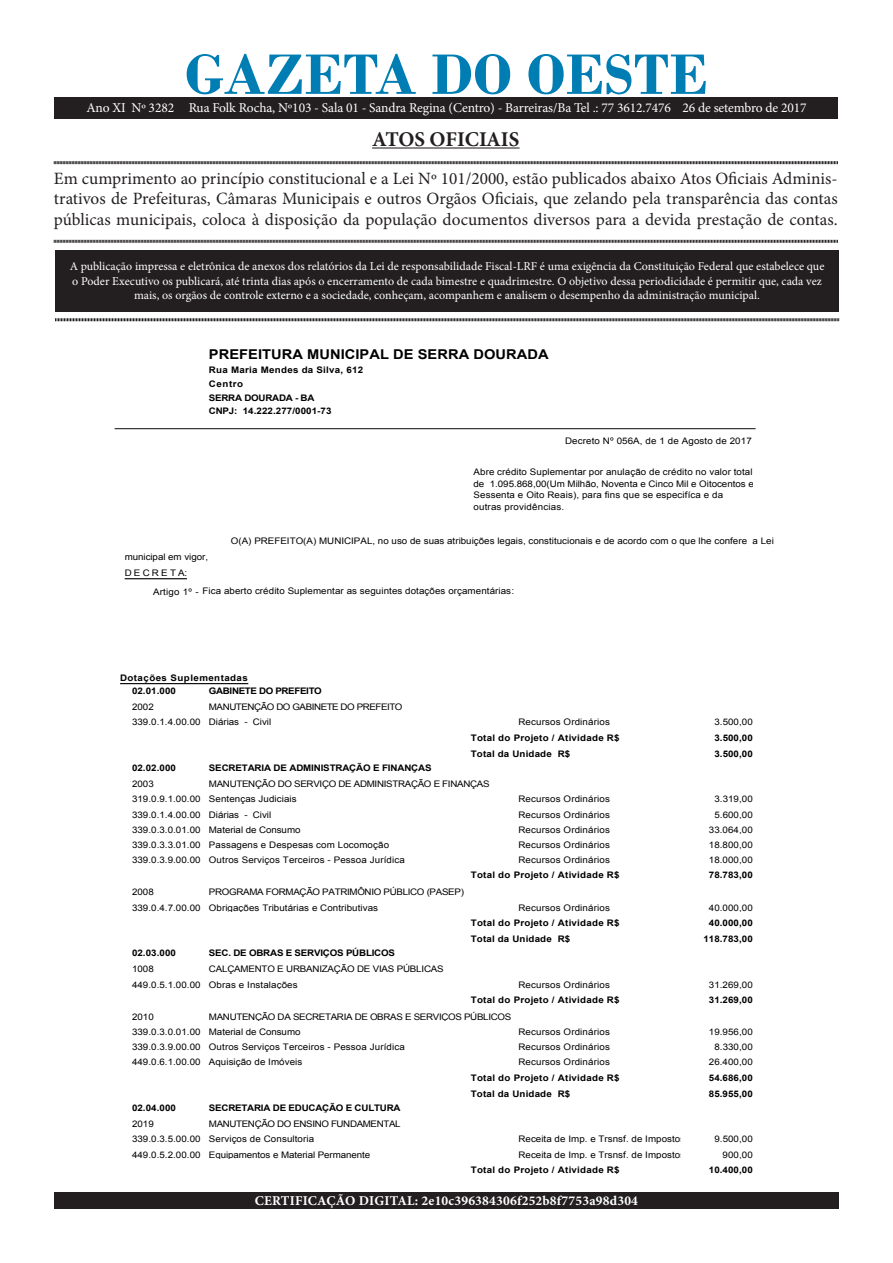
<style>
.page{position:relative;width:893px;height:1263px;background:#fff}
.page>*{position:absolute;margin:0;border:0;box-sizing:border-box;transform-origin:0 0}
.t1{font:700 60px "Bodoni";color:#007eb4}
.t2{font:700 21px "Minion Pro";letter-spacing:-.005em;color:#231f20}
.t3{font:17.25px/20.7px "Minion Pro";color:#231f20;text-align:justify}
.t4{font:13.5px "Minion Pro";letter-spacing:-.01em;color:#fff}
.t5{font:700 13.5px "Minion Pro";letter-spacing:.015em;color:#fff}
.t6{font:700 13.5px "Arial";letter-spacing:.005em;color:#000;scale:1.08 1}
.t7{font:12px/14.4px "Minion Pro";color:#fff;text-align:center}
.t8{font:9px/11.9px "Arial";letter-spacing:.005em;color:#000;scale:1.08 1}
.t9{font:700 9px/13.5px "Arial";letter-spacing:.015em;color:#000;scale:1.08 1}
.t10{font:9px/15.3px "Arial";letter-spacing:-.03em;color:#000;scale:1.08 1}
.t11{font:9px/15.3px "Arial";letter-spacing:-.02em;color:#000;scale:1.08 1}
.t12{font:9px/15.3px "Arial";letter-spacing:-.035em;color:#000;scale:1.08 1}
.t13{font:9px/15.3px "Arial";letter-spacing:-.045em;color:#000;scale:1.08 1}
.t14{font:700 9px "Arial";letter-spacing:-.02em;color:#000;scale:1.08 1}
.t15{font:700 9px "Arial";letter-spacing:-.015em;color:#000;scale:1.08 1}
.t16{font:700 9px/12.8px "Arial";letter-spacing:.045em;color:#000;scale:1.08 1}
.t17{font:700 9px/13.5px "Arial";letter-spacing:-.025em;color:#000;scale:1.08 1}
.t18{font:700 9px "Arial";letter-spacing:-.035em;color:#000;scale:1.08 1}
.t19{font:9px "Arial";letter-spacing:.025em;color:#000;scale:1.08 1}
</style>
<div class="page">
<div style="left:55px;top:250px;width:784px;height:61px;background:#231f20"></div>
<hr style="left:372px;top:147px;width:147px;height:2px;background:#231f20">
<svg style="left:54px;top:161px;width:784px;height:4px;background:#908e8e"></svg>
<svg style="left:54px;top:239px;width:784px;height:4px;background:#908e8e"></svg>
<svg style="left:55px;top:318px;width:784px;height:4px;background:#908e8e"></svg>
<div style="left:54px;top:98px;width:784px;height:20px;background:#231f20"></div>
<div style="left:54px;top:1192px;width:785px;height:17px;background:#231f20"></div>
<hr style="left:115px;top:428px;width:641px;height:1px;background:#000">
<hr style="left:125px;top:578px;width:62px;height:1px;background:#000">
<hr style="left:120px;top:683px;width:128px;height:1px;background:#000">
<p class="t1" style="left:185px;top:39px;width:525px">GAZETA DO OESTE</p>
<p class="t2" style="left:372px;top:124px;width:149px">ATOS OFICIAIS</p>
<p class="t3" style="left:54px;top:168px;width:785px">Em cumprimento ao princípio constitucional e a Lei Nº 101/2000, estão publicados abaixo Atos Oficiais Adminis&shy;trativos de Prefeituras, Câmaras Municipais e outros Orgãos Oficiais, que zelando pela transparência das contas públicas municipais, coloca à disposição da população documentos diversos para a devida prestação de contas.</p>
<p class="t7" style="left:70px;top:259px;width:756px">A publicação impressa e eletrônica de anexos dos relatórios da Lei de responsabilidade Fiscal-LRF é uma exigência da Constituição Federal que estabelece que o Poder Executivo os publicará, até trinta dias após o encerramento de cada bimestre e quadrimestre. O objetivo dessa periodicidade é permitir que, cada vez mais, os orgãos de controle externo e a sociedade, conheçam, acompanhem e analisem o desempenho da administração municipal.</p>
<p class="t4" style="left:86px;top:99px;width:722px">Ano XI Nº 3282 Rua Folk Rocha, Nº103 - Sala 01 - Sandra Regina (Centro) - Barreiras/Ba Tel .: 77 3612.7476 26 de setembro de 2017</p>
<p class="t6" style="left:209px;top:346px;width:316px">PREFEITURA MUNICIPAL DE SERRA DOURADA</p>
<p class="t17" style="left:209px;top:391px;width:99px">SERRA DOURADA - BA<br>CNPJ:</p>
<p class="t9" style="left:209px;top:364px;width:144px">Rua Maria Mendes da Silva, 612<br>Centro</p>
<p class="t9" style="left:243px;top:404px;width:84px">14.222.277/0001-73</p>
<p class="t8" style="left:565px;top:435px;width:174px">Decreto Nº 056A, de 1 de Agosto de 2017</p>
<p class="t8" style="left:474px;top:466px;width:261px">Abre crédito Suplementar por anulação de crédito no valor total de 1.095.868,00(Um Milhão, Noventa e Cinco Mil e Oitocentos e Sessenta e Oito Reais), para fins que se especifíca e da<br>outras providências.</p>
<p class="t8" style="left:231px;top:535px;width:504px">O(A) PREFEITO(A) MUNICIPAL, no uso de suas atribuições legais, constitucionais e de acordo com o que lhe confere a Lei</p>
<p class="t8" style="left:125px;top:549px;width:79px;line-height:16px">municipal em vigor,<br>D E C R E T A:</p>
<p class="t19" style="left:153px;top:586px;width:44px">Artigo 1º -</p>
<p class="t8" style="left:203px;top:585px;width:290px">Fica aberto crédito Suplementar as seguintes dotações orçamentárias:</p>
<p class="t16" style="left:132px;top:672px;width:109px;text-indent:-12px">Dotações Suplementadas<br>02.01.000</p>
<p class="t18" style="left:209px;top:685px;width:106px">GABINETE DO PREFEITO</p>
<p class="t13" style="left:132px;top:699px;width:252px;text-indent:77px">MANUTENÇÃO DO GABINETE DO PREFEITO<br>339.0.1.4.00.00 Diárias - Civil</p>
<p class="t8" style="left:132px;top:701px;width:22px">2002</p>
<p class="t8" style="left:518px;top:716px;width:86px">Recursos Ordinários</p>
<p class="t8" style="left:714px;top:716px;width:37px">3.500,00</p>
<p class="t9" style="left:471px;top:731px;width:139px">Total do Projeto / Atividade R$</p>
<p class="t9" style="left:714px;top:731px;width:37px">3.500,00</p>
<p class="t9" style="left:471px;top:747px;width:94px">Total da Unidade R$</p>
<p class="t9" style="left:714px;top:747px;width:37px">3.500,00</p>
<p class="t9" style="left:132px;top:761px;width:42px">02.02.000</p>
<p class="t15" style="left:209px;top:762px;width:208px">SECRETARIA DE ADMINISTRAÇÃO E FINANÇAS</p>
<p class="t8" style="left:132px;top:778px;width:22px">2003</p>
<p class="t10" style="left:132px;top:776px;width:333px;text-indent:77px">MANUTENÇÃO DO SERVIÇO DE ADMINISTRAÇÃO E FINANÇAS<br>319.0.9.1.00.00 Sentenças Judiciais</p>
<p class="t8" style="left:518px;top:793px;width:86px">Recursos Ordinários</p>
<p class="t8" style="left:714px;top:793px;width:37px">3.319,00</p>
<p class="t8" style="left:132px;top:808px;width:130px">339.0.1.4.00.00 Diárias - Civil</p>
<p class="t8" style="left:518px;top:808px;width:86px">Recursos Ordinários</p>
<p class="t8" style="left:714px;top:808px;width:37px">5.600,00</p>
<p class="t8" style="left:132px;top:824px;width:158px">339.0.3.0.01.00 Material de Consumo</p>
<p class="t8" style="left:518px;top:824px;width:86px">Recursos Ordinários</p>
<p class="t8" style="left:709px;top:824px;width:42px">33.064,00</p>
<p class="t8" style="left:132px;top:839px;width:240px">339.0.3.3.01.00 Passagens e Despesas com Locomoção</p>
<p class="t8" style="left:518px;top:839px;width:86px">Recursos Ordinários</p>
<p class="t8" style="left:709px;top:839px;width:42px">18.800,00</p>
<p class="t8" style="left:132px;top:854px;width:254px">339.0.3.9.00.00 Outros Serviços Terceiros - Pessoa Jurídica</p>
<p class="t8" style="left:518px;top:854px;width:86px">Recursos Ordinários</p>
<p class="t8" style="left:709px;top:854px;width:42px">18.000,00</p>
<p class="t9" style="left:471px;top:869px;width:139px">Total do Projeto / Atividade R$</p>
<p class="t9" style="left:709px;top:869px;width:42px">78.783,00</p>
<p class="t8" style="left:132px;top:886px;width:22px">2008</p>
<p class="t8" style="left:132px;top:885px;width:309px;line-height:15.3px;text-indent:77px">PROGRAMA FORMAÇÃO PATRIMÔNIO PÚBLICO (PASEP)<br>339.0.4.7.00.00 Obrigações Tributárias e Contributivas</p>
<p class="t8" style="left:518px;top:902px;width:86px">Recursos Ordinários</p>
<p class="t8" style="left:709px;top:902px;width:42px">40.000,00</p>
<p class="t9" style="left:471px;top:916px;width:139px">Total do Projeto / Atividade R$</p>
<p class="t9" style="left:709px;top:916px;width:42px">40.000,00</p>
<p class="t9" style="left:471px;top:932px;width:94px">Total da Unidade R$</p>
<p class="t9" style="left:703px;top:932px;width:47px">118.783,00</p>
<p class="t9" style="left:132px;top:947px;width:42px">02.03.000</p>
<p class="t14" style="left:209px;top:947px;width:174px">SEC. DE OBRAS E SERVIÇOS PÚBLICOS</p>
<p class="t8" style="left:132px;top:963px;width:22px">1008</p>
<p class="t11" style="left:132px;top:962px;width:290px;text-indent:77px">CALÇAMENTO E URBANIZAÇÃO DE VIAS PÚBLICAS<br>449.0.5.1.00.00 Obras e Instalações</p>
<p class="t8" style="left:518px;top:979px;width:86px">Recursos Ordinários</p>
<p class="t8" style="left:709px;top:979px;width:42px">31.269,00</p>
<p class="t9" style="left:471px;top:993px;width:139px">Total do Projeto / Atividade R$</p>
<p class="t9" style="left:709px;top:993px;width:42px">31.269,00</p>
<p class="t10" style="left:132px;top:1009px;width:353px;text-indent:77px">MANUTENÇÃO DA SECRETARIA DE OBRAS E SERVIÇOS PÚBLICOS<br>339.0.3.0.01.00 Material de Consumo</p>
<p class="t8" style="left:132px;top:1011px;width:22px">2010</p>
<p class="t8" style="left:518px;top:1026px;width:86px">Recursos Ordinários</p>
<p class="t8" style="left:709px;top:1026px;width:42px">19.956,00</p>
<p class="t8" style="left:132px;top:1041px;width:254px">339.0.3.9.00.00 Outros Serviços Terceiros - Pessoa Jurídica</p>
<p class="t8" style="left:518px;top:1041px;width:86px">Recursos Ordinários</p>
<p class="t8" style="left:714px;top:1041px;width:37px">8.330,00</p>
<p class="t8" style="left:132px;top:1056px;width:159px">449.0.6.1.00.00 Aquisição de Imóveis</p>
<p class="t8" style="left:518px;top:1056px;width:86px">Recursos Ordinários</p>
<p class="t8" style="left:709px;top:1056px;width:42px">26.400,00</p>
<p class="t9" style="left:471px;top:1071px;width:139px">Total do Projeto / Atividade R$</p>
<p class="t9" style="left:709px;top:1071px;width:42px">54.686,00</p>
<p class="t9" style="left:471px;top:1087px;width:94px">Total da Unidade R$</p>
<p class="t9" style="left:709px;top:1087px;width:42px">85.955,00</p>
<p class="t9" style="left:132px;top:1101px;width:42px">02.04.000</p>
<p class="t14" style="left:209px;top:1102px;width:179px">SECRETARIA DE EDUCAÇÃO E CULTURA</p>
<p class="t8" style="left:132px;top:1118px;width:22px">2019</p>
<p class="t12" style="left:132px;top:1116px;width:250px;text-indent:77px">MANUTENÇÃO DO ENSINO FUNDAMENTAL<br>339.0.3.5.00.00 Serviços de Consultoria</p>
<p class="t8" style="left:518px;top:1133px;width:221px">Receita de Imp. e Trsnsf. de Impostos-Educação-25%</p>
<p class="t8" style="left:714px;top:1133px;width:37px">9.500,00</p>
<p class="t8" style="left:132px;top:1149px;width:222px">449.0.5.2.00.00 Equipamentos e Material Permanente</p>
<p class="t8" style="left:518px;top:1149px;width:221px">Receita de Imp. e Trsnsf. de Impostos-Educação-25%</p>
<p class="t8" style="left:723px;top:1149px;width:29px">900,00</p>
<p class="t9" style="left:471px;top:1163px;width:139px">Total do Projeto / Atividade R$</p>
<p class="t9" style="left:709px;top:1163px;width:42px">10.400,00</p>
<p class="t5" style="left:255px;top:1191px;width:385px">CERTIFICAÇÃO DIGITAL: 2e10c396384306f252b8f7753a98d304</p>
</div>
